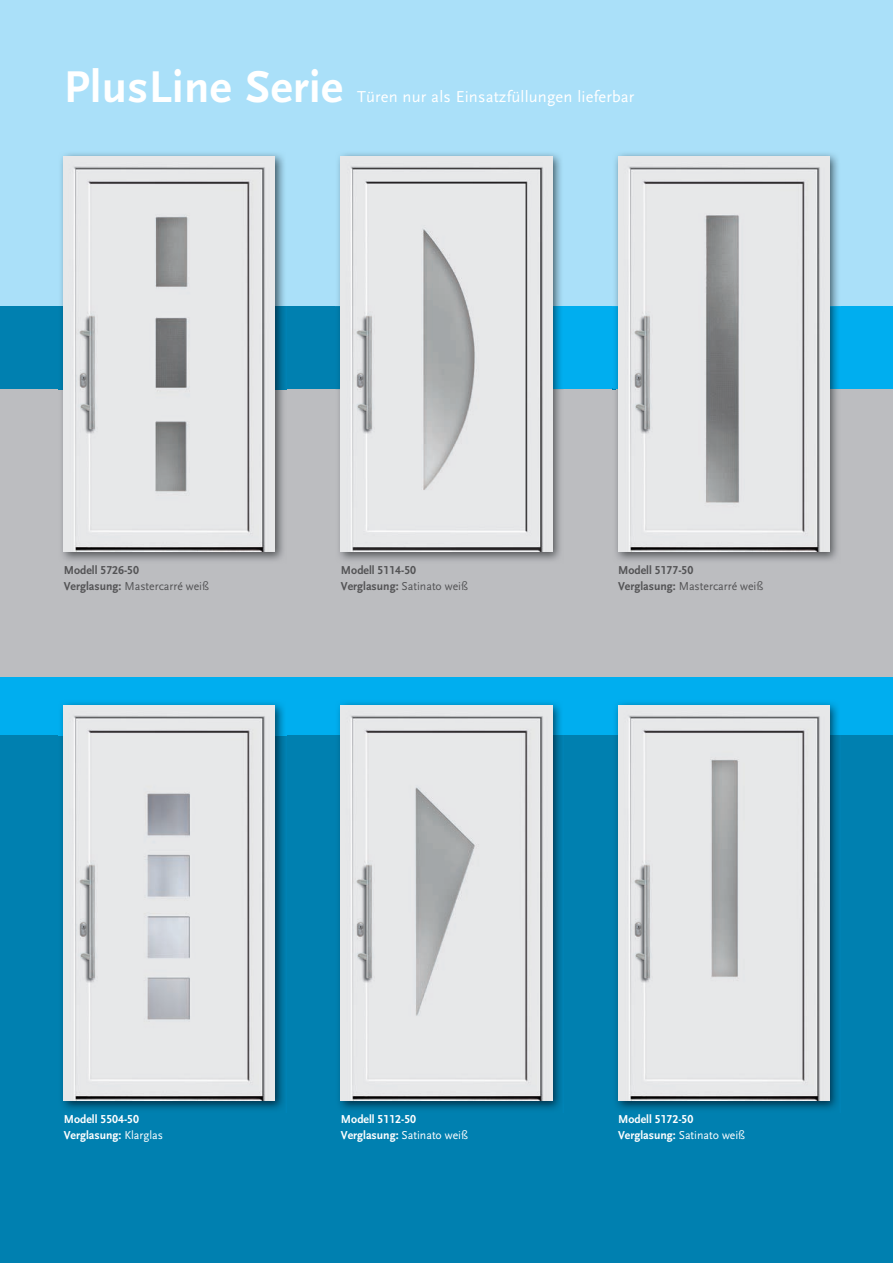
<style>
.page{position:relative;width:893px;height:1263px;background:#aae0f9}
.page>*{position:absolute;margin:0;border:0;box-sizing:border-box;transform-origin:0 0}
.t1{font:16.5px "Scala Sans LF";letter-spacing:.01em;color:#fff}
.t2{font:700 12px/15.9px "Scala Sans LF";color:#535355}
.t3{font:700 12px/15.9px "Scala Sans LF";color:#fff}
.s1{font-weight:700;font-size:46.5px}
.s2{font-weight:400}
</style>
<div class="page">
<div style="left:0;top:735px;width:893px;height:528px;background:#0080b0"></div>
<div style="left:0;top:677px;width:893px;height:58px;background:#00aeef"></div>
<div style="left:0;top:389px;width:893px;height:288px;background:#bcbdc0"></div>
<div style="left:0;top:306px;width:616px;height:83px;background:#0080b0"></div>
<div style="left:542px;top:306px;width:351px;height:83px;background:#00aeef"></div>
<img style="left:58px;top:153px;width:229px;height:408px">
<img style="left:64px;top:156px;width:211px;height:396px">
<img style="left:335px;top:153px;width:228px;height:408px">
<img style="left:552px;top:306px;width:11px;height:83px">
<img style="left:341px;top:156px;width:211px;height:396px">
<img style="left:615px;top:153px;width:223px;height:408px">
<img style="left:614px;top:306px;width:227px;height:83px">
<img style="left:618px;top:156px;width:211px;height:396px">
<img style="left:58px;top:702px;width:229px;height:407px">
<img style="left:64px;top:705px;width:211px;height:396px">
<img style="left:338px;top:702px;width:223px;height:407px">
<img style="left:341px;top:705px;width:211px;height:396px">
<img style="left:615px;top:702px;width:223px;height:407px">
<img style="left:618px;top:705px;width:211px;height:396px">
<h1 class="t1" style="left:64px;top:87px;width:572px"><span class="s1">PlusLine Serie</span> Türen nur als Einsatzfüllungen lieferbar</h1>
<p class="t2" style="left:64px;top:562px;width:147px">Modell 5726-50<br>Verglasung: <span class="s2">Mastercarré weiß</span></p>
<p class="t2" style="left:341px;top:562px;width:128px">Modell 5114-50<br>Verglasung: <span class="s2">Satinato weiß</span></p>
<p class="t2" style="left:618px;top:562px;width:147px">Modell 5177-50<br>Verglasung: <span class="s2">Mastercarré weiß</span></p>
<p class="t3" style="left:64px;top:1111px;width:101px">Modell 5504-50<br>Verglasung: <span class="s2">Klarglas</span></p>
<p class="t3" style="left:341px;top:1111px;width:128px">Modell 5112-50<br>Verglasung: <span class="s2">Satinato weiß</span></p>
<p class="t3" style="left:618px;top:1111px;width:128px">Modell 5172-50<br>Verglasung: <span class="s2">Satinato weiß</span></p>
</div>
